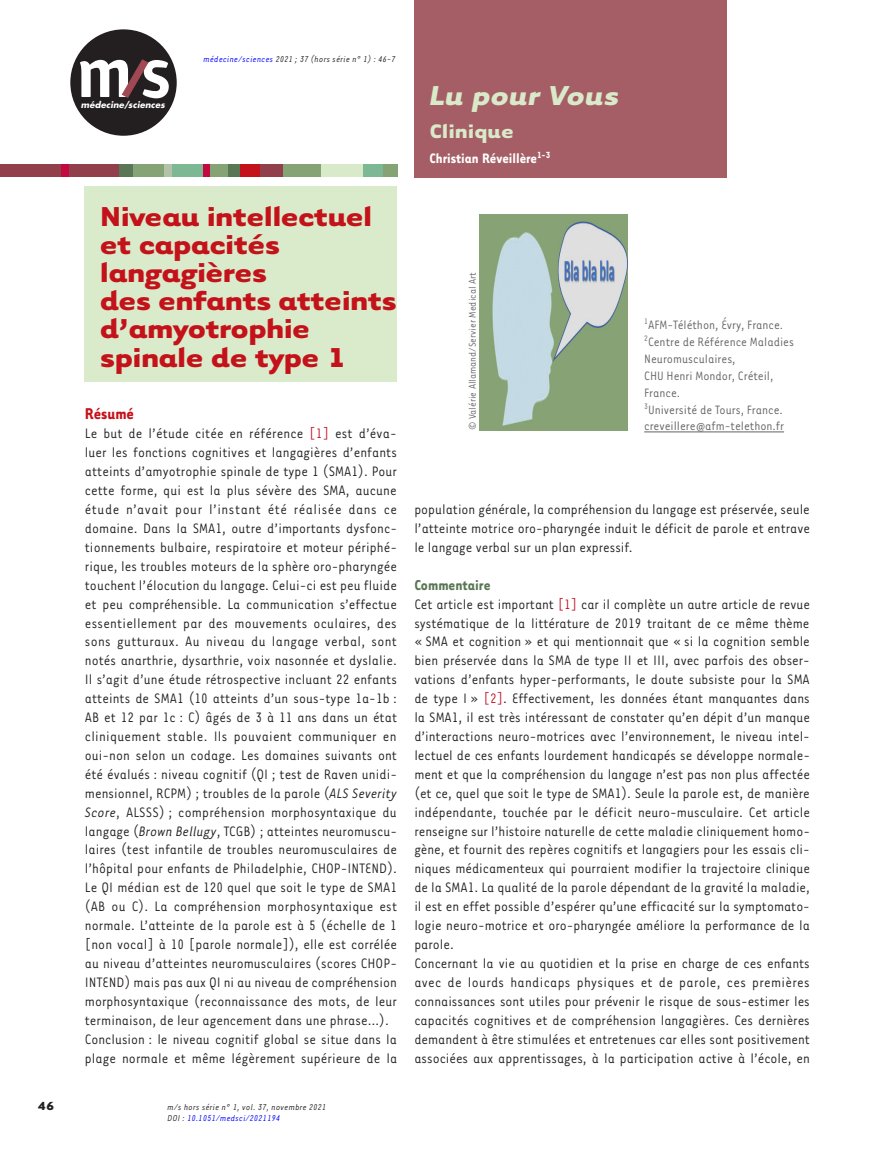
<style>
.page{position:relative;width:894px;height:1149px;background:#fff}
.page>*{position:absolute;margin:0;border:0;box-sizing:border-box;transform-origin:0 0}
.t1{font:700 31.5px/28.2px "Tarzana Wide";letter-spacing:-.02em;color:#c4121a}
.t2{font:italic 700 31.5px "Tarzana Wide";color:#d9eaca}
.t3{font:700 22.5px "Tarzana Wide";color:#d9eaca}
.t4{font:700 18px "Tarzana Narrow";color:#c4121a}
.t5{font:700 16.5px "Tarzana Narrow";color:#5a7755}
.t6{font:15.75px/18.9px "Tarzana Narrow";letter-spacing:.005em;color:#231f20}
.t7{font:700 15.75px "Tarzana Narrow";color:#fff}
.t8{font:13.95px/17px "Tarzana Narrow";color:#636366}
.t9{font:700 13.5px "Tarzana Wide";color:#231f20}
.t10{font:11.25px "Tarzana Narrow";color:#636366}
.t11{font:italic 9.75px/11.7px "Tarzana Narrow";letter-spacing:.025em;color:#231f20}
.t12{font:italic 700 8.55px "Futura";letter-spacing:.01em;color:#fff}
.s1{color:#00f}
.s2{color:#c11527}
.s3{font-style:italic}
</style>
<div class="page">
<div style="left:70px;top:29px;width:107px;height:107px;background:#231f20;border-radius:50%"></div>
<svg style="left:80px;top:60px;width:89px;height:38px"></svg>
<img style="left:479px;top:215px;width:148px;height:215px">
<hr style="left:644px;top:431px;width:139px;height:1px;background:#636366">
<div style="left:85px;top:186px;width:312px;height:195px;background:#daebcb"></div>
<div style="left:414px;top:0;width:312px;height:178px;background:#a55e65"></div>
<div style="left:0;top:164px;width:120px;height:13px;background:#913f4b"></div>
<div style="left:119px;top:164px;width:18px;height:13px;background:#5a7755"></div>
<div style="left:226px;top:164px;width:14px;height:13px;background:#5a7755"></div>
<div style="left:134px;top:164px;width:31px;height:13px;background:#86a375"></div>
<div style="left:168px;top:164px;width:35px;height:13px;background:#7db894"></div>
<div style="left:362px;top:164px;width:22px;height:13px;background:#7db894"></div>
<div style="left:208px;top:164px;width:19px;height:13px;background:#86a375"></div>
<div style="left:383px;top:164px;width:14px;height:13px;background:#86a375"></div>
<div style="left:281px;top:164px;width:41px;height:13px;background:#86a375"></div>
<div style="left:321px;top:164px;width:42px;height:13px;background:#d9eaca"></div>
<div style="left:164px;top:164px;width:8px;height:13px;background:#b3c3aa"></div>
<div style="left:61px;top:164px;width:8px;height:13px;background:#c40941"></div>
<div style="left:203px;top:164px;width:6px;height:13px;background:#c40941"></div>
<div style="left:240px;top:164px;width:29px;height:13px;background:#c4121a"></div>
<div style="left:260px;top:164px;width:22px;height:13px;background:#913f4b"></div>
<p class="t9" style="left:38px;top:1097px;width:18px">46</p>
<p class="t12" style="left:81px;top:99px;width:85px">médecine/sciences</p>
<p class="t11" style="left:203px;top:53px;width:193px"><span class="s1">médecine/sciences</span> 2021 ; 37 (hors série n° 1) : 46-7</p>
<h1 class="t1" style="left:100px;top:200px;width:298px">Niveau intellectuel et capacités langagières<br>des enfants atteints d’amyotrophie spinale de type 1</h1>
<p class="t4" style="left:85px;top:403px;width:51px">Résumé</p>
<p class="t6" style="left:85px;top:423px;width:314px">Le but de l’étude citée en référence <span class="s2">[1]</span> est d’éva&shy;luer les fonctions cognitives et langagières d’enfants atteints d’amyotrophie spinale de type 1 (SMA1). Pour cette forme, qui est la plus sévère des SMA, aucune étude n’avait pour l’instant été réalisée dans ce domaine. Dans la SMA1, outre d’importants dysfonc&shy;tionnements bulbaire, respiratoire et moteur périphé&shy;rique, les troubles moteurs de la sphère oro-pharyngée touchent l’élocution du langage. Celui-ci est peu fluide et peu compréhensible. La communication s’effectue essentiellement par des mouvements oculaires, des sons gutturaux. Au niveau du langage verbal, sont notés anarthrie, dysarthrie, voix nasonnée et dyslalie.<br>Il s’agit d’une étude rétrospective incluant 22 enfants atteints de SMA1 (10 atteints d’un sous-type 1a-1b :<br>AB et 12 par 1c : C) âgés de 3 à 11 ans dans un état cliniquement stable. Ils pouvaient communiquer en oui-non selon un codage. Les domaines suivants ont été évalués : niveau cognitif (QI ; test de Raven unidi&shy;mensionnel, RCPM) ; troubles de la parole (<span class="s3">ALS Severity Score</span>, ALSSS) ; compréhension morphosyntaxique du langage (<span class="s3">Brown Bellugy</span>, TCGB) ; atteintes neuromuscu&shy;laires (test infantile de troubles neuromusculaires de l’hôpital pour enfants de Philadelphie, CHOP-INTEND).<br>Le QI médian est de 120 quel que soit le type de SMA1 (AB ou C). La compréhension morphosyntaxique est normale. L’atteinte de la parole est à 5 (échelle de 1 [non vocal] à 10 [parole normale]), elle est corrélée au niveau d’atteintes neuromusculaires (scores CHOP-INTEND) mais pas aux QI ni au niveau de compréhension morphosyntaxique (reconnaissance des mots, de leur terminaison, de leur agencement dans une phrase…).<br>Conclusion : le niveau cognitif global se situe dans la plage normale et même légèrement supérieure de la</p>
<p class="t11" style="left:167px;top:1100px;width:160px">m/s hors série n° 1, vol. 37, novembre 2021<br>DOI : <span class="s1">10.1051/medsci/2021194</span></p>
<h1 class="t2" style="left:429px;top:75px;width:192px">Lu pour Vous</h1>
<h2 class="t3" style="left:429px;top:116px;width:86px">Clinique</h2>
<p class="t7" style="left:429px;top:148px;width:122px">Christian Réveillère<sup>1-3</sup></p>
<p class="t10" style="left:465px;top:430px;width:159px;rotate:-90deg">© Valérie Allamand/Servier Medical Art</p>
<p class="t8" style="left:644px;top:315px;width:151px"><sup>1</sup>AFM-Téléthon, Évry, France.<br><sup>2</sup>Centre de Référence Maladies<br>Neuromusculaires,<br>CHU Henri Mondor, Créteil,<br>France.<br><sup>3</sup>Université de Tours, France. creveillere@afm-telethon.fr</p>
<p class="t6" style="left:414px;top:499px;width:397px;text-align:justify">population générale, la compréhension du langage est préservée, seule l’atteinte motrice oro-pharyngée induit le déficit de parole et entrave le langage verbal sur un plan expressif.</p>
<p class="t5" style="left:414px;top:574px;width:78px">Commentaire</p>
<p class="t6" style="left:414px;top:593px;width:397px">Cet article est important <span class="s2">[1]</span> car il complète un autre article de revue systématique de la littérature de 2019 traitant de ce même thème « SMA et cognition » et qui mentionnait que « si la cognition semble bien préservée dans la SMA de type II et III, avec parfois des obser&shy;vations d’enfants hyper-performants, le doute subsiste pour la SMA de type I » <span class="s2">[2]</span>. Effectivement, les données étant manquantes dans la SMA1, il est très intéressant de constater qu’en dépit d’un manque d’interactions neuro-motrices avec l’environnement, le niveau intel&shy;lectuel de ces enfants lourdement handicapés se développe normale&shy;ment et que la compréhension du langage n’est pas non plus affectée (et ce, quel que soit le type de SMA1). Seule la parole est, de manière indépendante, touchée par le déficit neuro-musculaire. Cet article renseigne sur l’histoire naturelle de cette maladie cliniquement homo&shy;gène, et fournit des repères cognitifs et langagiers pour les essais cli&shy;niques médicamenteux qui pourraient modifier la trajectoire clinique de la SMA1. La qualité de la parole dépendant de la gravité la maladie, il est en effet possible d’espérer qu’une efficacité sur la symptomato&shy;logie neuro-motrice et oro-pharyngée améliore la performance de la parole.<br>Concernant la vie au quotidien et la prise en charge de ces enfants avec de lourds handicaps physiques et de parole, ces premières connaissances sont utiles pour prévenir le risque de sous-estimer les capacités cognitives et de compréhension langagières. Ces dernières demandent à être stimulées et entretenues car elles sont positivement associées aux apprentissages, à la participation active à l’école, en</p>
</div>
